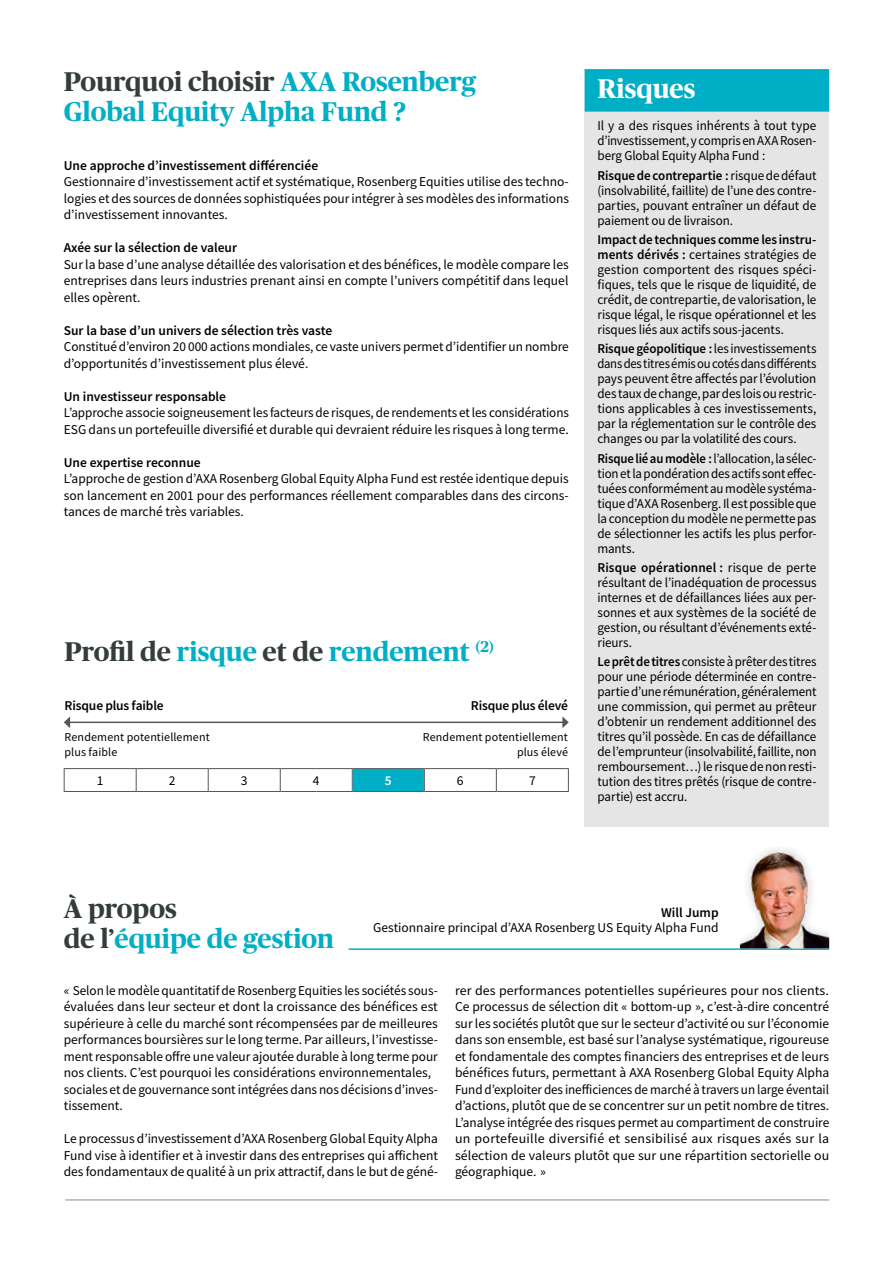
<style>
.page{position:relative;width:893px;height:1263px;background:#fff}
.page>*{position:absolute;margin:0;border:0;box-sizing:border-box;transform-origin:0 0}
.Inside_-_Title{font:700 27px/30px "Publico Headline";color:#00aec5}
.risc_box_title{font:700 27px "Publico Headline";color:#fff}
.Inside_-_Text{font:13.5px/16.5px "Source Sans Pro";color:#000;text-align:justify}
.risc_box_body{font:13.5px/15px "Source Sans Pro";letter-spacing:-.005em;color:#000;text-align:justify}
.risc_box_body-2{font:13.5px/15px "Source Sans Pro";letter-spacing:-.005em;color:#000;text-align:justify;scale:.95 1}
.risc_box_body-3{font:13.5px/15px "Source Sans Pro";letter-spacing:-.005em;color:#000;text-align:justify;scale:.96 1}
.Inside_-_Text-2{font:600 13.5px "Source Sans Pro";color:#000}
.Inside_-_Team_Manage{font:13.5px "Source Sans Pro";color:#000}
.Inside_-_Name{font:600 13.5px "Source Sans Pro";color:#000}
.risc_level{font:600 13.5px "Source Sans Pro";color:#fff}
.t1{font:12px/14.4px "Source Sans Pro";letter-spacing:.01em;color:#000}
.s1{color:#353c3c}
.s2{font-weight:600}
</style>
<div class="page">
<hr style="left:65px;top:1199px;width:764px;height:1px;background:#8b8b8b">
<hr style="left:64px;top:768px;width:72px;height:1px;background:#565655">
<svg style="left:64px;top:769px;width:1px;height:22px"></svg>
<hr style="left:136px;top:768px;width:72px;height:1px;background:#565655">
<svg style="left:136px;top:769px;width:1px;height:22px"></svg>
<hr style="left:208px;top:768px;width:72px;height:1px;background:#565655">
<svg style="left:208px;top:769px;width:1px;height:22px"></svg>
<hr style="left:280px;top:768px;width:36px;height:1px;background:#565655">
<svg style="left:280px;top:769px;width:1px;height:22px"></svg>
<hr style="left:316px;top:768px;width:36px;height:1px;background:#565655">
<hr style="left:352px;top:768px;width:72px;height:1px;background:#565655">
<svg style="left:352px;top:769px;width:1px;height:22px"></svg>
<hr style="left:424px;top:768px;width:72px;height:1px;background:#565655">
<svg style="left:424px;top:769px;width:1px;height:22px"></svg>
<hr style="left:496px;top:768px;width:73px;height:1px;background:#565655">
<svg style="left:496px;top:769px;width:1px;height:22px"></svg>
<svg style="left:568px;top:769px;width:1px;height:22px"></svg>
<hr style="left:64px;top:791px;width:72px;height:1px;background:#565655">
<hr style="left:136px;top:791px;width:72px;height:1px;background:#565655">
<hr style="left:208px;top:791px;width:72px;height:1px;background:#565655">
<hr style="left:280px;top:791px;width:36px;height:1px;background:#565655">
<hr style="left:316px;top:791px;width:36px;height:1px;background:#565655">
<hr style="left:352px;top:791px;width:72px;height:1px;background:#565655">
<hr style="left:424px;top:791px;width:72px;height:1px;background:#565655">
<hr style="left:496px;top:791px;width:73px;height:1px;background:#565655">
<hr style="left:69px;top:721px;width:494px;height:2px;background:#565655">
<svg style="left:64px;top:716px;width:6px;height:12px"></svg>
<svg style="left:562px;top:716px;width:7px;height:12px"></svg>
<div style="left:353px;top:769px;width:71px;height:22px;background:#00aec5"></div>
<div style="left:585px;top:69px;width:244px;height:757px;background:#e5e5e5"></div>
<div style="left:585px;top:69px;width:244px;height:43px;background:#00aec5"></div>
<hr style="left:349px;top:948px;width:391px;height:2px;background:#00aec5">
<hr style="left:740px;top:948px;width:89px;height:2px;background:#00aec5">
<img style="left:740px;top:848px;width:89px;height:100px">
<p class="Inside_-_Title" style="left:64px;top:65px;width:414px"><span class="s1">Pourquoi choisir</span> AXA Rosenberg<br>Global Equity Alpha Fund ?</p>
<p class="Inside_-_Text-2" style="left:64px;top:156px;width:256px">Une approche d’investissement différenciée</p>
<p class="Inside_-_Text" style="left:64px;top:173px;width:507px">Gestionnaire d’investissement actif et systématique, Rosenberg Equities utilise des techno&shy;logies et des sources de données sophistiquées pour intégrer à ses modèles des informations d’investissement innovantes.</p>
<p class="Inside_-_Text-2" style="left:64px;top:239px;width:175px">Axée sur la sélection de valeur</p>
<p class="Inside_-_Text" style="left:64px;top:256px;width:506px">Sur la base d’une analyse détaillée des valorisation et des bénéfices, le modèle compare les entreprises dans leurs industries prenant ainsi en compte l’univers compétitif dans lequel elles opèrent.</p>
<p class="Inside_-_Text-2" style="left:64px;top:321px;width:270px">Sur la base d’un univers de sélection très vaste</p>
<p class="Inside_-_Text" style="left:64px;top:338px;width:506px">Constitué d’environ 20 000 actions mondiales, ce vaste univers permet d’identifier un nombre d’opportunités d’investissement plus élevé.</p>
<p class="Inside_-_Text-2" style="left:64px;top:387px;width:164px">Un investisseur responsable</p>
<p class="Inside_-_Text" style="left:64px;top:404px;width:507px">L’approche associe soigneusement les facteurs de risques, de rendements et les considérations<br>ESG dans un portefeuille diversifié et durable qui devraient réduire les risques à long terme.</p>
<p class="Inside_-_Text-2" style="left:64px;top:453px;width:138px">Une expertise reconnue</p>
<p class="Inside_-_Text" style="left:64px;top:470px;width:506px">L’approche de gestion d’AXA Rosenberg Global Equity Alpha Fund est restée identique depuis son lancement en 2001 pour des performances réellement comparables dans des circons&shy;tances de marché très variables.</p>
<p class="Inside_-_Title" style="left:65px;top:635px;width:431px"><span class="s1">Profil de</span> risque <span class="s1">et de</span> rendement <sup>(2)</sup></p>
<p class="Inside_-_Text-2" style="left:65px;top:697px;width:101px">Risque plus faible</p>
<p class="Inside_-_Text-2" style="left:471px;top:697px;width:99px">Risque plus élevé</p>
<p class="t1" style="left:65px;top:730px;width:147px">Rendement potentiellement plus faible</p>
<p class="t1" style="left:423px;top:730px;width:147px;text-align:right">Rendement potentiellement plus élevé</p>
<p class="Inside_-_Text" style="left:97px;top:772px;width:8px">1</p>
<p class="Inside_-_Text" style="left:169px;top:772px;width:8px">2</p>
<p class="Inside_-_Text" style="left:241px;top:772px;width:8px">3</p>
<p class="Inside_-_Text" style="left:313px;top:772px;width:8px">4</p>
<p class="risc_level" style="left:385px;top:772px;width:8px">5</p>
<p class="Inside_-_Text" style="left:457px;top:772px;width:8px">6</p>
<p class="Inside_-_Text" style="left:529px;top:772px;width:8px">7</p>
<p class="risc_box_title" style="left:597px;top:70px;width:100px">Risques</p>
<p class="risc_box_body" style="left:597px;top:118px;width:220px">Il y a des risques inhérents à tout type d’investissement, y compris en AXA Rosen&shy;berg Global Equity Alpha Fund :</p>
<p class="risc_box_body" style="left:597px;top:168px;width:220px"><span class="s2">Risque de contrepartie :</span> risque de défaut (insolvabilité, faillite) de l’une des contre&shy;parties, pouvant entraîner un défaut de paiement ou de livraison.</p>
<p class="risc_box_body" style="left:597px;top:232px;width:221px"><span class="s2">Impact de techniques comme les instru&shy;ments dérivés :</span> certaines stratégies de gestion comportent des risques spéci&shy;fiques, tels que le risque de liquidité, de crédit, de contrepartie, de valorisation, le risque légal, le risque opérationnel et les risques liés aux actifs sous-jacents.</p>
<p class="risc_box_body-3" style="left:597px;top:341px;width:230px"><span class="s2">Risque géopolitique :</span> les investissements dans des titres émis ou cotés dans différents pays peuvent être affectés par l’évolution des taux de change, par des lois ou restric&shy;tions applicables à ces investissements, par la réglementation sur le contrôle des changes ou par la volatilité des cours.</p>
<p class="risc_box_body-2" style="left:597px;top:450px;width:232px"><span class="s2">Risque lié au modèle :</span> l’allocation, la sélec&shy;tion et la pondération des actifs sont effec&shy;tuées conformément au modèle systéma&shy;tique d’AXA Rosenberg. Il est possible que la conception du modèle ne permette pas de sélectionner les actifs les plus perfor&shy;mants.</p>
<p class="risc_box_body" style="left:597px;top:560px;width:221px"><span class="s2">Risque opérationnel :</span> risque de perte résultant de l’inadéquation de processus internes et de défaillances liées aux per&shy;sonnes et aux systèmes de la société de gestion, ou résultant d’événements exté&shy;rieurs.</p>
<p class="risc_box_body-2" style="left:597px;top:654px;width:232px"><span class="s2">Le prêt de titres</span> consiste à prêter des titres pour une période déterminée en contre&shy;partie d’une rémunération, généralement une commission, qui permet au prêteur d’obtenir un rendement additionnel des titres qu’il possède. En cas de défaillance de l’emprunteur (insolvabilité, faillite, non remboursement…) le risque de non resti&shy;tution des titres prêtés (risque de contre&shy;partie) est accru.</p>
<p class="Inside_-_Title" style="left:64px;top:892px;width:272px"><span class="s1">À propos<br>de l’</span>équipe de gestion</p>
<p class="Inside_-_Name" style="left:661px;top:904px;width:59px">Will Jump</p>
<p class="Inside_-_Team_Manage" style="left:373px;top:919px;width:347px">Gestionnaire principal d’AXA Rosenberg US Equity Alpha Fund</p>
<p class="Inside_-_Text" style="left:64px;top:982px;width:376px">« Selon le modèle quantitatif de Rosenberg Equities les sociétés sous&shy;évaluées dans leur secteur et dont la croissance des bénéfices est supérieure à celle du marché sont récompensées par de meilleures</p>
<p class="Inside_-_Text" style="left:64px;top:1031px;width:376px">performances boursières sur le long terme. Par ailleurs, l’investisse&shy;ment responsable offre une valeur ajoutée durable à long terme pour nos clients. C’est pourquoi les considérations environnementales,</p>
<p class="Inside_-_Text" style="left:64px;top:1081px;width:376px">sociales et de gouvernance sont intégrées dans nos décisions d’inves&shy;tissement.</p>
<p class="Inside_-_Text" style="left:64px;top:1130px;width:376px">Le processus d’investissement d’AXA Rosenberg Global Equity Alpha Fund vise à identifier et à investir dans des entreprises qui affichent des fondamentaux de qualité à un prix attractif, dans le but de géné-</p>
<p class="Inside_-_Text" style="left:455px;top:982px;width:376px">rer des performances potentielles supérieures pour nos clients.<br>Ce -processus de sélection dit « bottom-up », c’est-à-dire concentré sur les sociétés plutôt que sur le secteur d’activité ou sur l’économie dans son ensemble, est basé sur l’analyse systématique, rigoureuse et fondamentale des comptes financiers des entreprises et de leurs bénéfices futurs, permettant à AXA Rosenberg Global Equity Alpha Fund d’exploiter des inefficiences de marché à travers un large éventail d’actions, plutôt que de se concentrer sur un petit nombre de titres.</p>
<p class="Inside_-_Text" style="left:455px;top:1114px;width:376px">L’analyse intégrée des risques permet au compartiment de construire un portefeuille diversifié et sensibilisé aux risques axés sur la sélection de valeurs plutôt que sur une répartition sectorielle ou géographique. »</p>
</div>
